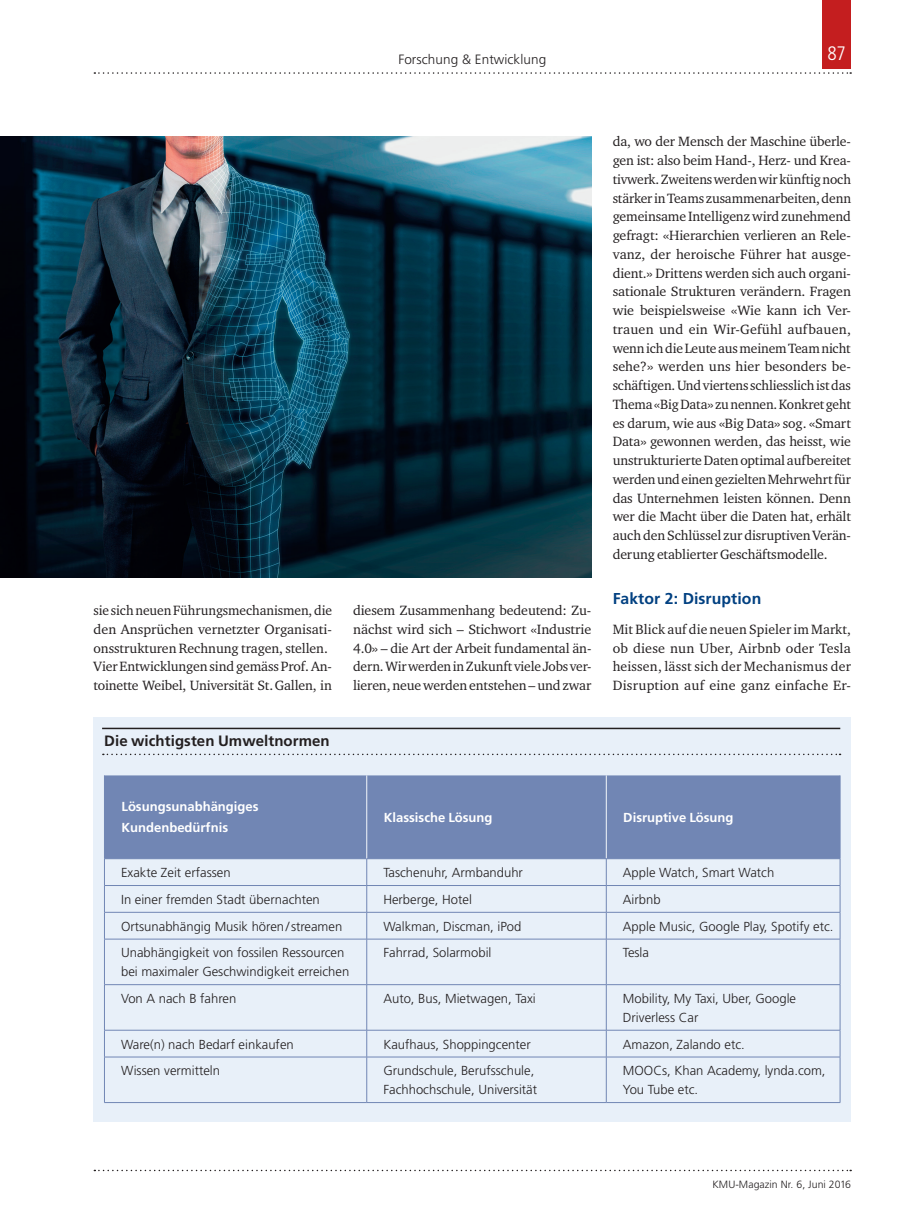
<style>
.page{position:relative;width:902px;height:1212px;background:#fff}
.page>*{position:absolute;margin:0;border:0;box-sizing:border-box;transform-origin:0 0}
.t1{font:300 condensed 19.5px "Frutiger LT Std";color:#fff}
.t2{font:700 15.75px "Frutiger LT Std";letter-spacing:.005em;color:#014081}
.t3{font:700 15px "Frutiger LT Std";letter-spacing:.005em;color:#231f20}
.t4{font:13.8px/18.8px "Charter ITC Std";letter-spacing:-.01em;color:#231f20;text-align:justify}
.t5{font:300 13.5px "Frutiger LT Std";letter-spacing:.005em;color:#231f20}
.t6{font:300 13.05px/18.8px "Frutiger LT Std";color:#231f20}
.t7{font:700 13.05px/21px "Frutiger LT Std";color:#fff}
.t8{font:300 10.5px "Frutiger LT Std";letter-spacing:.005em;color:#231f20}
</style>
<div class="page">
<svg style="left:94px;top:72px;width:757px;height:2px"></svg>
<svg style="left:94px;top:1170px;width:757px;height:1px"></svg>
<div style="left:822px;top:0;width:28px;height:68px;background:#c41e1f"></div>
<div style="left:94px;top:717px;width:756px;height:404px;background:#e8f0f9"></div>
<hr style="left:102px;top:728px;width:738px;height:1px;background:#231f20">
<svg style="left:103px;top:754px;width:737px;height:1px"></svg>
<div style="left:105px;top:775px;width:734px;height:83px;background:#7186b4"></div>
<hr style="left:104px;top:885px;width:263px;height:1px;background:#7186b4">
<hr style="left:367px;top:885px;width:239px;height:1px;background:#7186b4">
<hr style="left:606px;top:885px;width:234px;height:1px;background:#7186b4">
<hr style="left:104px;top:912px;width:263px;height:1px;background:#7186b4">
<svg style="left:104px;top:859px;width:1px;height:80px"></svg>
<hr style="left:367px;top:912px;width:239px;height:1px;background:#7186b4">
<svg style="left:366px;top:859px;width:1px;height:80px"></svg>
<hr style="left:606px;top:912px;width:234px;height:1px;background:#7186b4">
<svg style="left:606px;top:859px;width:1px;height:80px"></svg>
<svg style="left:839px;top:859px;width:1px;height:80px"></svg>
<hr style="left:104px;top:939px;width:263px;height:1px;background:#7186b4">
<hr style="left:104px;top:939px;width:1px;height:45px;background:#7186b4">
<hr style="left:367px;top:939px;width:239px;height:1px;background:#7186b4">
<hr style="left:366px;top:939px;width:1px;height:45px;background:#7186b4">
<hr style="left:606px;top:939px;width:234px;height:1px;background:#7186b4">
<hr style="left:606px;top:939px;width:1px;height:45px;background:#7186b4">
<hr style="left:839px;top:939px;width:1px;height:45px;background:#7186b4">
<hr style="left:104px;top:984px;width:263px;height:1px;background:#7186b4">
<hr style="left:104px;top:985px;width:1px;height:45px;background:#7186b4">
<hr style="left:367px;top:984px;width:239px;height:1px;background:#7186b4">
<hr style="left:366px;top:985px;width:1px;height:45px;background:#7186b4">
<hr style="left:606px;top:984px;width:234px;height:1px;background:#7186b4">
<hr style="left:606px;top:985px;width:1px;height:45px;background:#7186b4">
<hr style="left:839px;top:985px;width:1px;height:45px;background:#7186b4">
<hr style="left:104px;top:1030px;width:263px;height:1px;background:#7186b4">
<svg style="left:104px;top:1030px;width:1px;height:27px"></svg>
<hr style="left:367px;top:1030px;width:239px;height:1px;background:#7186b4">
<svg style="left:366px;top:1030px;width:1px;height:27px"></svg>
<hr style="left:606px;top:1030px;width:234px;height:1px;background:#7186b4">
<svg style="left:606px;top:1030px;width:1px;height:27px"></svg>
<svg style="left:839px;top:1030px;width:1px;height:27px"></svg>
<hr style="left:104px;top:1057px;width:263px;height:1px;background:#7186b4">
<hr style="left:104px;top:1057px;width:1px;height:45px;background:#7186b4">
<hr style="left:367px;top:1057px;width:239px;height:1px;background:#7186b4">
<hr style="left:366px;top:1057px;width:1px;height:45px;background:#7186b4">
<hr style="left:606px;top:1057px;width:234px;height:1px;background:#7186b4">
<hr style="left:606px;top:1057px;width:1px;height:45px;background:#7186b4">
<hr style="left:839px;top:1057px;width:1px;height:45px;background:#7186b4">
<hr style="left:104px;top:1102px;width:263px;height:1px;background:#7186b4">
<hr style="left:367px;top:1102px;width:239px;height:1px;background:#7186b4">
<hr style="left:606px;top:1102px;width:234px;height:1px;background:#7186b4">
<hr style="left:104px;top:858px;width:263px;height:1px;background:#7186b4">
<hr style="left:366px;top:775px;width:1px;height:83px;background:#f3f7fb">
<hr style="left:606px;top:775px;width:1px;height:83px;background:#f3f7fb">
<hr style="left:367px;top:858px;width:239px;height:1px;background:#7186b4">
<hr style="left:606px;top:858px;width:234px;height:1px;background:#7186b4">
<hr style="left:104px;top:775px;width:1px;height:83px;background:#7186b4">
<hr style="left:839px;top:775px;width:1px;height:83px;background:#7186b4">
<img style="left:0;top:136px;width:591px;height:441px">
<p class="t5" style="left:398px;top:51px;width:149px">Forschung &amp; Entwicklung</p>
<h1 class="t1" style="left:827px;top:42px;width:20px">87</h1>
<p class="t4" style="left:94px;top:601px;width:240px;text-align:left">sie sich neuen Führungsmechanismen, die den Ansprüchen vernetzter Organisati&shy;onsstrukturen Rechnung tragen, stellen.<br>Vier Entwicklungen sind gemäss Prof. An&shy;toinette Weibel, Universität St.Gallen, in</p>
<p class="t4" style="left:353px;top:601px;width:240px">diesem Zusammenhang bedeutend: Zu&shy;nächst wird sich – Stichwort «Industrie 4.0» – die Art der Arbeit fundamental än&shy;dern. Wir werden in Zukunft viele Jobs ver&shy;lieren, neue werden entstehen – und zwar</p>
<p class="t3" style="left:104px;top:732px;width:227px">Die wichtigsten Umweltnormen</p>
<p class="t4" style="left:612px;top:132px;width:240px">da, wo der Mensch der Maschine überle&shy;gen ist: also beim Hand-, Herz- und Krea&shy;tivwerk. Zweitens werden wir künftig noch stärker in Teams zusammenarbeiten, denn gemeinsame Intelligenz wird zunehmend gefragt: «Hierarchien verlieren an Rele&shy;vanz, der heroische Führer hat ausge&shy;dient.» Drittens werden sich auch organi&shy;sationale Strukturen verändern. Fragen wie beispielsweise «Wie kann ich Ver&shy;trauen und ein Wir-Gefühl aufbauen, wenn ich die Leute aus meinem Team nicht sehe?» werden uns hier besonders be&shy;schäftigen. Und viertens schliesslich ist das Thema «Big Data» zu nennen. Konkret geht es darum, wie aus «Big Data» sog. «Smart Data» gewonnen werden, das heisst, wie unstrukturierte Daten optimal aufbereitet werden und einen gezielten Mehrwehrt für das Unternehmen leisten können. Denn wer die Macht über die Daten hat, erhält auch den Schlüssel zur disruptiven Verän&shy;derung etablierter Geschäftsmodelle.</p>
<p class="t2" style="left:612px;top:589px;width:150px">Faktor 2: Disruption</p>
<p class="t4" style="left:612px;top:619px;width:240px">Mit Blick auf die neuen Spieler im Markt, ob diese nun Uber, Airbnb oder Tesla heissen, lässt sich der Mechanismus der Disruption auf eine ganz einfache Er-</p>
<p class="t7" style="left:121px;top:796px;width:139px">Lösungsunabhängiges<br>Kundenbedürfnis</p>
<p class="t7" style="left:384px;top:807px;width:110px">Klassische Lösung</p>
<p class="t7" style="left:623px;top:807px;width:112px">Disruptive Lösung</p>
<p class="t6" style="left:121px;top:863px;width:111px">Exakte Zeit erfassen</p>
<p class="t6" style="left:383px;top:863px;width:141px">Taschenuhr, Armbanduhr</p>
<p class="t6" style="left:623px;top:863px;width:153px">Apple Watch, Smart Watch</p>
<p class="t6" style="left:121px;top:890px;width:200px">In einer fremden Stadt übernachten</p>
<p class="t6" style="left:383px;top:890px;width:90px">Herberge, Hotel</p>
<p class="t6" style="left:623px;top:890px;width:39px">Airbnb</p>
<p class="t6" style="left:121px;top:917px;width:223px">Ortsunabhängig Musik hören/streamen</p>
<p class="t6" style="left:383px;top:917px;width:140px">Walkman, Discman, iPod</p>
<p class="t6" style="left:623px;top:917px;width:212px">Apple Music, Google Play, Spotify etc.</p>
<p class="t6" style="left:121px;top:944px;width:230px">Unabhängigkeit von fossilen Ressourcen bei maximaler Geschwindigkeit erreichen</p>
<p class="t6" style="left:383px;top:944px;width:110px">Fahrrad, Solarmobil</p>
<p class="t6" style="left:623px;top:944px;width:28px">Tesla</p>
<p class="t6" style="left:121px;top:989px;width:117px">Von A nach B fahren</p>
<p class="t6" style="left:383px;top:989px;width:154px">Auto, Bus, Mietwagen, Taxi</p>
<p class="t6" style="left:623px;top:989px;width:175px">Mobility, My Taxi, Uber, Google<br>Driverless Car</p>
<p class="t6" style="left:121px;top:1035px;width:174px">Ware(n) nach Bedarf einkaufen</p>
<p class="t6" style="left:383px;top:1035px;width:149px">Kaufhaus, Shoppingcenter</p>
<p class="t6" style="left:623px;top:1035px;width:123px">Amazon, Zalando etc.</p>
<p class="t6" style="left:121px;top:1061px;width:100px">Wissen vermitteln</p>
<p class="t6" style="left:383px;top:1061px;width:155px">Grundschule, Berufsschule,<br>Fachhochschule, Universität</p>
<p class="t6" style="left:623px;top:1061px;width:204px">MOOCs, Khan Academy, lynda.com,<br>You Tube etc.</p>
<p class="t8" style="left:712px;top:1178px;width:140px">KMU-Magazin Nr. 6, Juni 2016</p>
</div>
